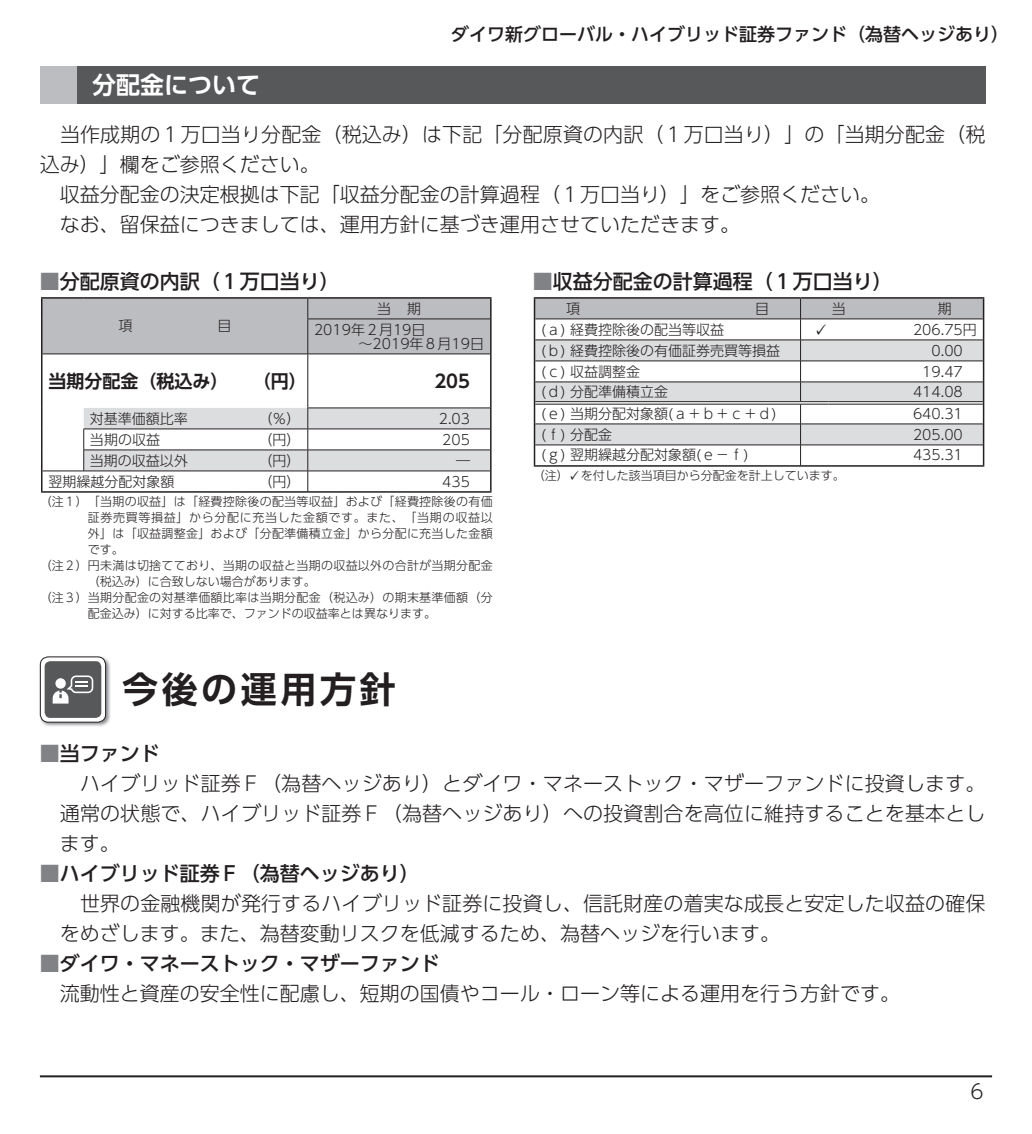
<style>
.page{position:relative;width:1032px;height:1134px;background:#fff}
.page>*{position:absolute;margin:0;border:0;box-sizing:border-box;transform-origin:0 0}
.t1{font:36px "UD Shin Go Pro De Bold 90 msp RKSJ H";letter-spacing:.1em;color:#231f20}
.t2{font:24px "UD Shin Go Pro De Bold 90 msp RKSJ H";color:#fff}
.t3{font:20px/30px "UD Shin Go Pro Light 90 msp RKSJ H";color:#231f20}
.t4{font:20px "UD Shin Go Pro Medium 90 msp RKSJ H";color:#231f20}
.t5{font:18px "UD Shin Go Pro Medium 90 msp RKSJ H";color:#231f20}
.t6{font:18px "UD Shin Go Pro De Bold 90 msp RKSJ H";color:#231f20}
.t7{font:14px/20.8px "UD Shin Go Pro Light 90 msp RKSJ H";color:#231f20}
.t8{font:12px "UD Shin Go Pro Light 90 msp RKSJ H";letter-spacing:.025em;color:#231f20}
.t9{font:12px "UD Shin Go Pro Light 90 msp RKSJ H";color:#231f20}
.t10{font:12px "UD Shin Go Pro Light 90 msp RKSJ H";letter-spacing:.055em;color:#231f20}
.s1{color:#808285}
</style>
<div class="page">
<hr style="left:40px;top:1075px;width:952px;height:2px;background:#231f20">
<img style="left:39px;top:656px;width:72px;height:71px">
<svg style="left:40px;top:657px;width:66px;height:65px"></svg>
<div style="left:40px;top:657px;width:66px;height:65px;border:1px solid #231f20;border-radius:8px"></div>
<div style="left:45px;top:661px;width:56px;height:57px;background:#57585a;border-radius:6px"></div>
<svg style="left:53px;top:675px;width:40px;height:29px"></svg>
<hr style="left:41px;top:297px;width:43px;height:2px;background:#231f20">
<hr style="left:84px;top:297px;width:224px;height:2px;background:#231f20">
<hr style="left:308px;top:297px;width:183px;height:2px;background:#231f20">
<hr style="left:41px;top:354px;width:1px;height:54px;background:#231f20">
<hr style="left:490px;top:354px;width:1px;height:54px;background:#231f20">
<svg style="left:41px;top:408px;width:1px;height:83px"></svg>
<hr style="left:41px;top:491px;width:450px;height:2px;background:#231f20">
<div style="left:41px;top:298px;width:450px;height:56px;background:#bcbdc0"></div>
<hr style="left:307px;top:319px;width:183px;height:1px;background:#231f20">
<hr style="left:307px;top:319px;width:1px;height:35px;background:#231f20">
<hr style="left:308px;top:354px;width:182px;height:1px;background:#231f20">
<hr style="left:307px;top:354px;width:1px;height:54px;background:#231f20">
<hr style="left:42px;top:354px;width:266px;height:1px;background:#231f20">
<hr style="left:42px;top:471px;width:266px;height:1px;background:#231f20">
<svg style="left:83px;top:408px;width:408px;height:83px"></svg>
<hr style="left:534px;top:297px;width:266px;height:2px;background:#231f20">
<hr style="left:800px;top:297px;width:184px;height:2px;background:#231f20">
<hr style="left:534px;top:465px;width:450px;height:2px;background:#231f20">
<div style="left:40px;top:66px;width:37px;height:37px;background:#bcbdc0"></div>
<div style="left:77px;top:66px;width:908px;height:37px;background:#57585a"></div>
<svg style="left:534px;top:298px;width:450px;height:167px"></svg>
<p class="t5" style="left:451px;top:27px;width:559px">ダイワ新グローバル・ハイブリッド証券ファンド（為替ヘッジあり）</p>
<p class="t2" style="left:92px;top:76px;width:170px">分配金について</p>
<p class="t3" style="left:40px;top:122px;width:947px">　当作成期の１万口当り分配金（税込み）は下記「分配原資の内訳（１万口当り）」の「当期分配金（税込み）」欄をご参照ください。<br>　収益分配金の決定根拠は下記「収益分配金の計算過程（１万口当り）」をご参照ください。<br>　なお、留保益につきましては、運用方針に基づき運用させていただきます。</p>
<p class="t4" style="left:40px;top:274px;width:301px"><span class="s1">■</span>分配原資の内訳（１万口当り）</p>
<p class="t7" style="left:118px;top:318px;width:15px">項</p>
<p class="t7" style="left:217px;top:318px;width:15px">目</p>
<p class="t7" style="left:314px;top:300px;width:113px;text-indent:63px">当 期<br>2019年２月19日</p>
<p class="t7" style="left:359px;top:335px;width:127px">～2019年８月19日</p>
<p class="t6" style="left:48px;top:374px;width:181px">当期分配金（税込み）</p>
<p class="t6" style="left:253px;top:374px;width:55px">（円）</p>
<p class="t6" style="left:434px;top:374px;width:37px">205</p>
<p class="t7" style="left:90px;top:410px;width:99px">対基準価額比率</p>
<p class="t7" style="left:259px;top:410px;width:43px">（％）</p>
<p class="t7" style="left:439px;top:410px;width:33px">2.03</p>
<p class="t7" style="left:90px;top:431px;width:71px">当期の収益</p>
<p class="t7" style="left:259px;top:431px;width:43px">（円）</p>
<p class="t7" style="left:442px;top:431px;width:29px">205</p>
<p class="t7" style="left:90px;top:452px;width:100px">当期の収益以外</p>
<p class="t7" style="left:259px;top:452px;width:43px">（円）</p>
<p class="t7" style="left:456px;top:452px;width:15px">―</p>
<p class="t7" style="left:48px;top:473px;width:127px">翌期繰越分配対象額</p>
<p class="t7" style="left:259px;top:473px;width:43px">（円）</p>
<p class="t7" style="left:442px;top:473px;width:29px">435</p>
<p class="t8" style="left:40px;top:497px;width:454px">（注１）「当期の収益」は「経費控除後の配当等収益」および「経費控除後の有価</p>
<p class="t10" style="left:88px;top:513px;width:406px">証券売買等損益」から分配に充当した金額です。また、「当期の収益以</p>
<p class="t8" style="left:88px;top:529px;width:406px">外」は「収益調整金」および「分配準備積立金」から分配に充当した金額</p>
<p class="t8" style="left:88px;top:545px;width:38px">です。</p>
<p class="t8" style="left:40px;top:561px;width:454px">（注２）円未満は切捨てており、当期の収益と当期の収益以外の合計が当期分配金</p>
<p class="t9" style="left:88px;top:577px;width:230px">（税込み）に合致しない場合があります。</p>
<p class="t8" style="left:40px;top:593px;width:454px">（注３）当期分配金の対基準価額比率は当期分配金（税込み）の期末基準価額（分</p>
<p class="t9" style="left:88px;top:609px;width:350px">配金込み）に対する比率で、ファンドの収益率とは異なります。</p>
<p class="t4" style="left:533px;top:274px;width:361px"><span class="s1">■</span>収益分配金の計算過程（１万口当り）</p>
<p class="t7" style="left:566px;top:300px;width:15px">項</p>
<p class="t7" style="left:755px;top:300px;width:15px">目</p>
<p class="t7" style="left:832px;top:300px;width:15px">当</p>
<p class="t7" style="left:938px;top:300px;width:15px">期</p>
<p class="t7" style="left:541px;top:321px;width:185px">(ａ) 経費控除後の配当等収益</p>
<p class="t7" style="left:913px;top:321px;width:65px">206.75円</p>
<p class="t7" style="left:541px;top:342px;width:241px">(ｂ) 経費控除後の有価証券売買等損益</p>
<p class="t7" style="left:931px;top:342px;width:33px">0.00</p>
<p class="t7" style="left:541px;top:363px;width:101px">(ｃ) 収益調整金</p>
<p class="t7" style="left:922px;top:363px;width:42px">19.47</p>
<p class="t7" style="left:541px;top:383px;width:129px">(ｄ) 分配準備積立金</p>
<p class="t7" style="left:913px;top:383px;width:51px">414.08</p>
<p class="t7" style="left:541px;top:406px;width:237px">(ｅ) 当期分配対象額(ａ＋ｂ＋ｃ＋ｄ)</p>
<p class="t7" style="left:913px;top:406px;width:51px">640.31</p>
<p class="t7" style="left:541px;top:426px;width:73px">(ｆ) 分配金</p>
<p class="t7" style="left:913px;top:426px;width:51px">205.00</p>
<p class="t7" style="left:541px;top:447px;width:209px">(ｇ) 翌期繰越分配対象額(ｅ－ｆ)</p>
<p class="t7" style="left:913px;top:447px;width:51px">435.31</p>
<p class="t9" style="left:533px;top:471px;width:314px">（注） を付した該当項目から分配金を計上しています。</p>
<h1 class="t1" style="left:122px;top:676px;width:275px">今後の運用方針</h1>
<p class="t4" style="left:40px;top:746px;width:121px"><span class="s1">■</span>当ファンド</p>
<p class="t3" style="left:60px;top:771px;width:927px;text-align:justify">　ハイブリッド証券Ｆ（為替ヘッジあり）とダイワ・マネーストック・マザーファンドに投資します。通常の状態で、ハイブリッド証券Ｆ（為替ヘッジあり）への投資割合を高位に維持することを基本とします。</p>
<p class="t4" style="left:40px;top:866px;width:381px"><span class="s1">■</span>ハイブリッド証券Ｆ（為替ヘッジあり）</p>
<p class="t3" style="left:60px;top:891px;width:927px">　世界の金融機関が発行するハイブリッド証券に投資し、信託財産の着実な成長と安定した収益の確保をめざします。また、為替変動リスクを低減するため、為替ヘッジを行います。</p>
<p class="t4" style="left:40px;top:956px;width:401px"><span class="s1">■</span>ダイワ・マネーストック・マザーファンド</p>
<p class="t3" style="left:60px;top:981px;width:841px">流動性と資産の安全性に配慮し、短期の国債やコール・ローン等による運用を行う方針です。</p>
<p class="t3" style="left:970px;top:1079px;width:15px">6</p>
</div>
